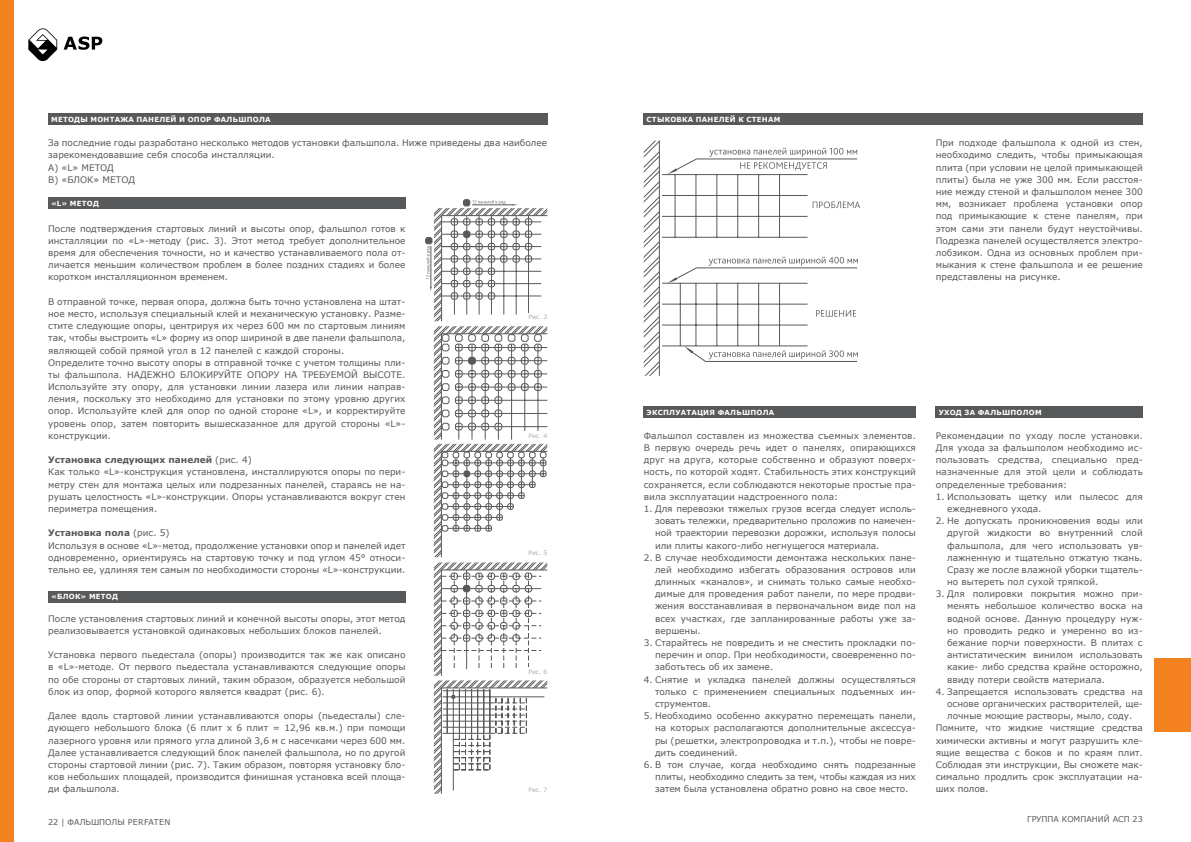
<style>
.page{position:relative;width:1191px;height:842px;background:#fff}
.page>*{position:absolute;margin:0;border:0;box-sizing:border-box;transform-origin:0 0}
.t1{font:9px/12.2px "Verdana";color:#58595b;text-align:justify}
.t2{font:8px "Verdana";color:#58595b}
.t3{font:700 7px "Verdana";letter-spacing:.035em;color:#fff}
.t4{font:6px "Verdana";color:#a7a9ac}
.s1{font-weight:700}
</style>
<div class="page">
<div style="left:48px;top:198px;width:357px;height:11px;background:#58595b"></div>
<div style="left:48px;top:113px;width:499px;height:12px;background:#58595b"></div>
<div style="left:48px;top:591px;width:357px;height:11px;background:#58595b"></div>
<svg style="left:425px;top:199px;width:122px;height:595px"></svg>
<hr style="left:443px;top:733px;width:47px;height:1px;background:#58595b">
<hr style="left:443px;top:727px;width:47px;height:1px;background:#58595b">
<hr style="left:443px;top:721px;width:47px;height:1px;background:#58595b">
<hr style="left:443px;top:715px;width:47px;height:1px;background:#58595b">
<hr style="left:443px;top:709px;width:47px;height:1px;background:#58595b">
<hr style="left:443px;top:703px;width:47px;height:1px;background:#58595b">
<hr style="left:443px;top:690px;width:47px;height:1px;background:#58595b">
<div style="left:522px;top:313px;width:25px;height:8px;background:#fff"></div>
<div style="left:522px;top:431px;width:25px;height:9px;background:#fff"></div>
<div style="left:522px;top:549px;width:25px;height:8px;background:#fff"></div>
<div style="left:522px;top:785px;width:25px;height:9px;background:#fff"></div>
<div style="left:522px;top:667px;width:25px;height:9px;background:#fff"></div>
<div style="left:643px;top:407px;width:273px;height:11px;background:#58595b"></div>
<div style="left:935px;top:407px;width:207px;height:11px;background:#58595b"></div>
<div style="left:643px;top:113px;width:499px;height:12px;background:#58595b"></div>
<svg style="left:643px;top:140px;width:217px;height:236px"></svg>
<svg style="left:64px;top:37px;width:38px;height:13px"></svg>
<svg style="left:28px;top:28px;width:29px;height:33px"></svg>
<div style="left:1154px;top:658px;width:37px;height:73px;background:#f58220"></div>
<div style="left:0;top:0;width:14px;height:842px;background:#f58220"></div>
<p class="t3" style="left:51px;top:114px;width:221px">МЕТОДЫ МОНТАЖА ПАНЕЛЕЙ И ОПОР ФАЛЬШПОЛА</p>
<p class="t1" style="left:48px;top:137px;width:500px;text-align:left">За последние годы разработано несколько методов установки фальшпола. Ниже приведены два наиболее зарекомендовавшие себя способа инсталляции.<br>A) «L» МЕТОД<br>B) «БЛОК» МЕТОД</p>
<p class="t3" style="left:51px;top:199px;width:49px">«L» МЕТОД</p>
<p class="t1" style="left:48px;top:222px;width:359px">После подтверждения стартовых линий и высоты опор, фальшпол готов к инсталляции по «L»-методу (рис. 3). Этот метод требует дополнительное время для обеспечения точности, но и качество устанавливаемого пола от&shy;личается меньшим количеством проблем в более поздних стадиях и более коротком инсталляционном временем.</p>
<p class="t1" style="left:48px;top:295px;width:359px;text-align:left">В отправной точке, первая опора, должна быть точно установлена на штат&shy;ное место, используя специальный клей и механическую установку. Разме&shy;стите следующие опоры, центрируя их через 600 мм по стартовым линиям так, чтобы выстроить «L» форму из опор шириной в две панели фальшпола, являющей собой прямой угол в 12 панелей с каждой стороны.<br>Определите точно высоту опоры в отправной точке с учетом толщины пли&shy;ты фальшпола. НАДЕЖНО БЛОКИРУЙТЕ ОПОРУ НА ТРЕБУЕМОЙ ВЫСОТЕ.<br>Используйте эту опору, для установки линии лазера или линии направ&shy;ления, поскольку это необходимо для установки по этому уровню других опор. Используйте клей для опор по одной стороне «L», и корректируйте уровень опор, затем повторить вышесказанное для другой стороны «L»- конструкции.</p>
<p class="t1" style="left:48px;top:454px;width:359px;text-align:left"><span class="s1">Установка следующих панелей</span> (рис. 4)<br>Как только «L»-конструкция установлена, инсталлируются опоры по пери&shy;метру стен для монтажа целых или подрезанных панелей, стараясь не на&shy;рушать целостность «L»-конструкции. Опоры устанавливаются вокруг стен периметра помещения.</p>
<p class="t1" style="left:48px;top:527px;width:359px;text-align:left"><span class="s1">Установка пола</span> (рис. 5)<br>Используя в основе «L»-метод, продолжение установки опор и панелей идет одновременно, ориентируясь на стартовую точку и под углом 45° относи&shy;тельно ее, удлиняя тем самым по необходимости стороны «L»-конструкции.</p>
<p class="t3" style="left:51px;top:592px;width:68px">«БЛОК» МЕТОД</p>
<p class="t1" style="left:48px;top:612px;width:359px">После установления стартовых линий и конечной высоты опоры, этот метод реализовывается установкой одинаковых небольших блоков панелей.</p>
<p class="t1" style="left:48px;top:649px;width:359px">Установка первого пьедестала (опоры) производится так же как описано в «L»-методе. От первого пьедестала устанавливаются следующие опоры по обе стороны от стартовых линий, таким образом, образуется небольшой блок из опор, формой которого является квадрат (рис. 6).</p>
<p class="t1" style="left:48px;top:710px;width:359px">Далее вдоль стартовой линии устанавливаются опоры (пьедесталы) сле&shy;дующего небольшого блока (6 плит х 6 плит = 12,96 кв.м.) при помощи лазерного уровня или прямого угла длиной 3,6 м с насечками через 600 мм.<br>Далее устанавливается следующий блок панелей фальшпола, но по другой стороны стартовой линии (рис. 7). Таким образом, повторяя установку бло&shy;ков небольших площадей, производится финишная установка всей площа&shy;ди фальшпола.</p>
<p class="t2" style="left:48px;top:816px;width:124px">22 | ФАЛЬШПОЛЫ PERFATEN</p>
<p class="t4" style="left:528px;top:313px;width:20px">Рис. 3</p>
<p class="t4" style="left:528px;top:431px;width:20px">Рис. 4</p>
<p class="t4" style="left:528px;top:549px;width:20px">Рис. 5</p>
<p class="t4" style="left:528px;top:668px;width:20px">Рис. 6</p>
<p class="t4" style="left:528px;top:785px;width:20px">Рис. 7</p>
<p class="t3" style="left:646px;top:114px;width:135px">СТЫКОВКА ПАНЕЛЕЙ К СТЕНАМ</p>
<p class="t1" style="left:935px;top:137px;width:208px">При подходе фальшпола к одной из стен, необходимо следить, чтобы примыкающая плита (при условии не целой примыкающей плиты) была не уже 300 мм. Если расстоя&shy;ние между стеной и фальшполом менее 300 мм, возникает проблема установки опор под примыкающие к стене панелям, при этом сами эти панели будут неустойчивы.<br>Подрезка панелей осуществляется электро&shy;лобзиком. Одна из основных проблем при&shy;мыкания к стене фальшпола и ее решение представлены на рисунке.</p>
<p class="t3" style="left:646px;top:407px;width:129px">ЭКСПЛУАТАЦИЯ ФАЛЬШПОЛА</p>
<p class="t1" style="left:643px;top:429px;width:274px">Фальшпол составлен из множества съемных элементов.<br>В первую очередь речь идет о панелях, опирающихся друг на друга, которые собственно и образуют поверх&shy;ность, по которой ходят. Стабильность этих конструкций сохраняется, если соблюдаются некоторые простые пра&shy;вила эксплуатации надстроенного пола:</p>
<p class="t1" style="left:655px;top:502px;width:262px;text-indent:-11px">1. Для перевозки тяжелых грузов всегда следует исполь&shy;зовать тележки, предварительно проложив по намечен&shy;ной траектории перевозки дорожки, используя полосы или плиты какого-либо негнущегося материала.</p>
<p class="t1" style="left:655px;top:551px;width:262px;text-indent:-11px">2. В случае необходимости демонтажа нескольких пане&shy;лей необходимо избегать образования островов или длинных «каналов», и снимать только самые необхо&shy;димые для проведения работ панели, по мере продви&shy;жения восстанавливая в первоначальном виде пол на всех участках, где запланированные работы уже за&shy;вершены.</p>
<p class="t1" style="left:655px;top:636px;width:262px;text-indent:-11px">3. Старайтесь не повредить и не сместить прокладки по&shy;перечин и опор. При необходимости, своевременно по&shy;заботьтесь об их замене.</p>
<p class="t1" style="left:655px;top:673px;width:262px;text-indent:-11px">4. Снятие и укладка панелей должны осуществляться только с применением специальных подъемных ин&shy;струментов.</p>
<p class="t1" style="left:655px;top:710px;width:262px;text-indent:-11px">5. Необходимо особенно аккуратно перемещать панели, на которых располагаются дополнительные аксессуа&shy;ры (решетки, электропроводка и т.п.), чтобы не повре&shy;дить соединений.</p>
<p class="t1" style="left:655px;top:758px;width:262px;text-indent:-11px">6. В том случае, когда необходимо снять подрезанные плиты, необходимо следить за тем, чтобы каждая из них затем была установлена обратно ровно на свое место.</p>
<p class="t3" style="left:938px;top:407px;width:104px">УХОД ЗА ФАЛЬШПОЛОМ</p>
<p class="t1" style="left:935px;top:429px;width:208px">Рекомендации по уходу после установки.<br>Для ухода за фальшполом необходимо ис&shy;пользовать средства, специально пред&shy;назначенные для этой цели и соблюдать определенные требования:</p>
<p class="t1" style="left:947px;top:490px;width:197px;text-indent:-11px">1. Использовать щетку или пылесос для ежедневного ухода.</p>
<p class="t1" style="left:947px;top:515px;width:197px;text-indent:-11px">2. Не допускать проникновения воды или другой жидкости во внутренний слой фальшпола, для чего использовать ув&shy;лажненную и тщательно отжатую ткань.<br>Сразу же после влажной уборки тщатель&shy;но вытереть пол сухой тряпкой.</p>
<p class="t1" style="left:947px;top:588px;width:197px;text-indent:-11px">3. Для полировки покрытия можно при&shy;менять небольшое количество воска на водной основе. Данную процедуру нуж&shy;но проводить редко и умеренно во из&shy;бежание порчи поверхности. В плитах с антистатическим винилом использовать какие- либо средства крайне осторожно, ввиду потери свойств материала.</p>
<p class="t1" style="left:935px;top:685px;width:208px">4. Запрещается использовать средства на</p>
<p class="t1" style="left:947px;top:697px;width:197px">основе органических растворителей, ще-</p>
<p class="t1" style="left:947px;top:710px;width:187px">лочные моющие растворы, мыло, соду.</p>
<p class="t1" style="left:935px;top:722px;width:208px">Помните, что жидкие чистящие средства</p>
<p class="t1" style="left:935px;top:734px;width:208px">химически активны и могут разрушить кле-</p>
<p class="t1" style="left:935px;top:746px;width:208px">ящие вещества с боков и по краям плит.</p>
<p class="t1" style="left:935px;top:758px;width:208px">Соблюдая эти инструкции, Вы сможете мак-</p>
<p class="t1" style="left:935px;top:771px;width:208px">симально продлить срок эксплуатации на-</p>
<p class="t1" style="left:935px;top:783px;width:54px">ших полов.</p>
<p class="t2" style="left:1027px;top:814px;width:117px">ГРУППА КОМПАНИЙ АСП 23</p>
</div>
